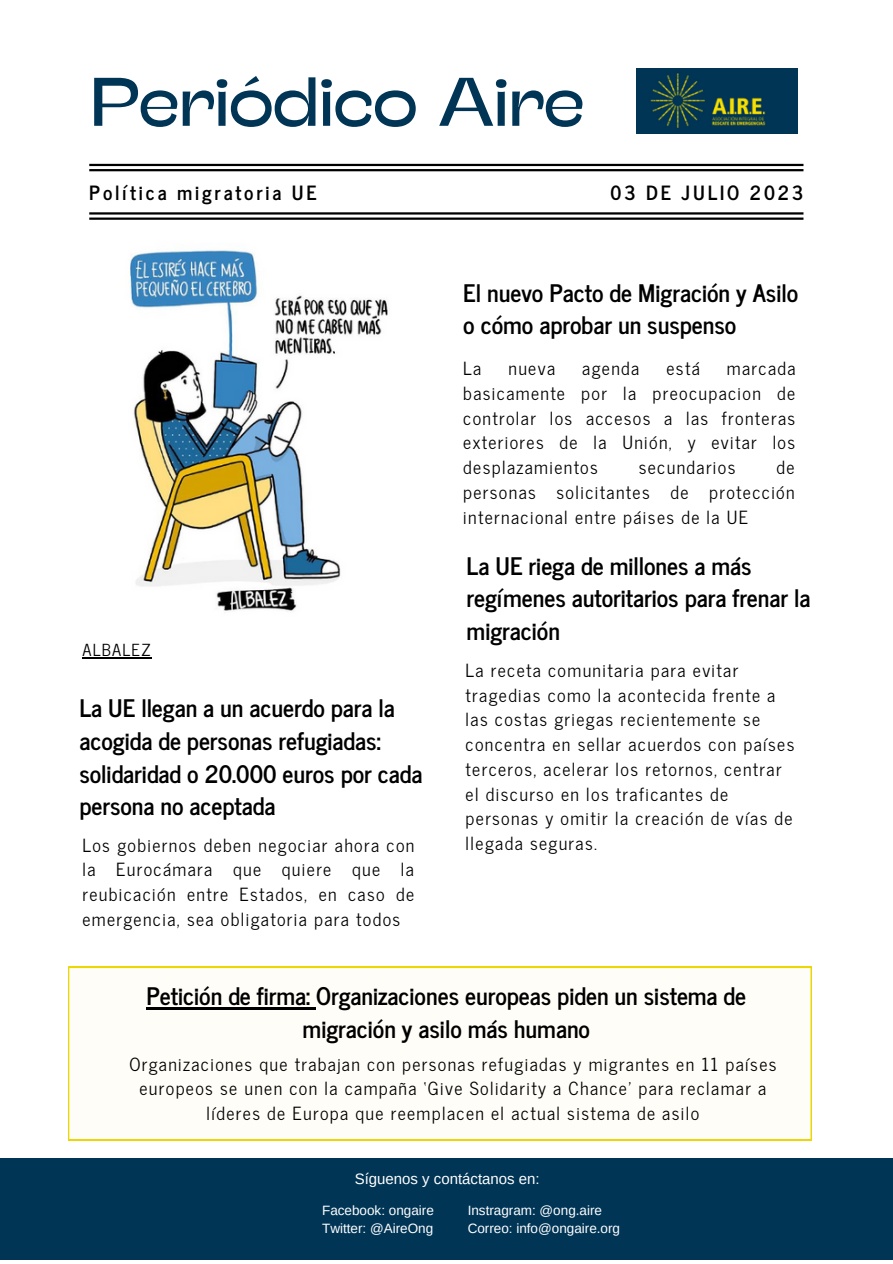
<style>
.page{position:relative;width:893px;height:1264px;background:#fff}
.page>*{position:absolute;margin:0;border:0;box-sizing:border-box;transform-origin:0 0}
.t1{font:68.55px "Stinger Wide";color:#003556}
.t2{font:700 24px/32.5px "News Cycle";color:#000}
.t3{font:700 19.5px "News Cycle";letter-spacing:.145em;color:#000}
.t4{font:18px/24.8px "News Cycle";letter-spacing:.075em;color:#000;text-align:justify}
.t5{font:16.5px "News Cycle";letter-spacing:.075em;color:#000}
.t6{font:15px "Arimo";color:#fff}
.t7{font:13.5px "Arimo";color:#fff}
</style>
<div class="page">
<hr style="left:89px;top:217px;width:714px;height:3px;background:#000">
<hr style="left:89px;top:169px;width:714px;height:2px;background:#000">
<hr style="left:89px;top:212px;width:714px;height:2px;background:#000">
<hr style="left:89px;top:164px;width:714px;height:2px;background:#000">
<img style="left:636px;top:69px;width:161px;height:64px">
<div style="left:0;top:1158px;width:892px;height:102px;background:#003556"></div>
<svg style="left:68px;top:966px;width:743px;height:174px"></svg>
<hr style="left:82px;top:657px;width:70px;height:1px;background:#000">
<hr style="left:146px;top:1007px;width:170px;height:2px;background:#000">
<img style="left:130px;top:250px;width:258px;height:361px">
<p class="t1" style="left:90px;top:59px;width:495px">Periódico Aire</p>
<p class="t3" style="left:89px;top:175px;width:229px">Política migratoria UE</p>
<p class="t3" style="left:610px;top:175px;width:194px">03 DE JULIO 2023</p>
<p class="t5" style="left:82px;top:635px;width:70px">ALBALEZ</p>
<p class="t2" style="left:79px;top:690px;width:344px">La UE llegan a un acuerdo para la acogida de personas refugiadas: solidaridad o 20.000 euros por cada persona no aceptada</p>
<p class="t4" style="left:82px;top:831px;width:333px">Los gobiernos deben negociar ahora con la Eurocámara que quiere que la reubicación entre Estados, en caso de emergencia, sea obligatoria para todos</p>
<p class="t2" style="left:463px;top:275px;width:336px">El nuevo Pacto de Migración y Asilo o cómo aprobar un suspenso</p>
<p class="t4" style="left:463px;top:355px;width:334px;text-indent:264px">marcada basicamente por la preocupacion de controlar los accesos a las fronteras exteriores de la Unión, y evitar los desplazamientos</p>
<p class="t4" style="left:463px;top:355px;width:20px">La</p>
<p class="t4" style="left:508px;top:355px;width:48px">nueva</p>
<p class="t4" style="left:582px;top:355px;width:59px">agenda</p>
<p class="t4" style="left:666px;top:355px;width:35px">está</p>
<p class="t4" style="left:463px;top:454px;width:333px;text-indent:313px">de personas solicitantes de protección internacional entre páises de la UE</p>
<p class="t2" style="left:466px;top:548px;width:345px">La UE riega de millones a más regímenes autoritarios para frenar la migración</p>
<p class="t4" style="left:465px;top:656px;width:330px;text-align:left">La receta comunitaria para evitar tragedias como la acontecida frente a las costas griegas recientemente se concentra en sellar acuerdos con países terceros, acelerar los retornos, centrar el discurso en los traficantes de personas y omitir la creación de vías de llegada seguras.</p>
<p class="t4" style="left:638px;top:454px;width:98px">secundarios</p>
<p class="t2" style="left:146px;top:978px;width:601px;text-align:center">Petición de firma: Organizaciones europeas piden un sistema de migración y asilo más humano</p>
<p class="t4" style="left:129px;top:1050px;width:648px;text-align:center">Organizaciones que trabajan con personas refugiadas y migrantes en 11 países europeos se unen con la campaña ‘Give Solidarity a Chance’ para reclamar a líderes de Europa que reemplacen el actual sistema de asilo</p>
<p class="t6" style="left:355px;top:1170px;width:186px">Síguenos y contáctanos en:</p>
<p class="t7" style="left:322px;top:1202px;width:113px">Facebook: ongaire</p>
<p class="t7" style="left:322px;top:1220px;width:113px">Twitter: @AireOng</p>
<p class="t7" style="left:467px;top:1202px;width:136px">Instragram: @ong.aire</p>
<p class="t7" style="left:467px;top:1220px;width:154px">Correo: info@ongaire.org</p>
</div>
